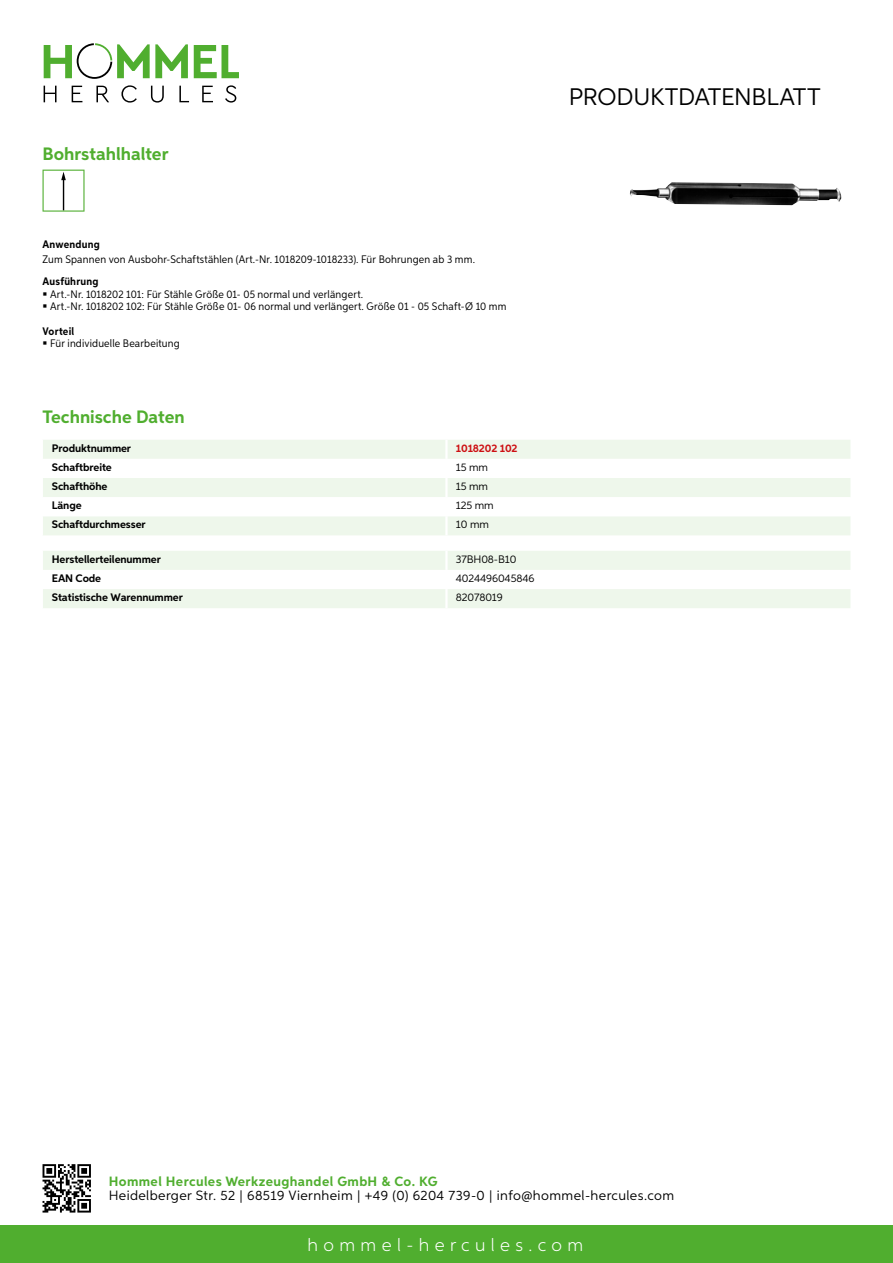
<style>
.page{position:relative;width:893px;height:1263px;background:#fff}
.page>*{position:absolute;margin:0;border:0;box-sizing:border-box;transform-origin:0 0}
.t1{font:24px "Aspira";letter-spacing:-.01em;color:#000}
.t2{font:700 18px "Aspira";color:#50ae2f}
.t3{font:300 18px "Aspira";letter-spacing:.3em;color:#fff}
.t4{font:13.5px "Aspira";letter-spacing:.03em;color:#000}
.t5{font:700 13.5px "Aspira";letter-spacing:.03em;color:#50ae2f}
.t6{font:10.95px/12.8px "Aspira Nar";letter-spacing:.015em;color:#000}
.t7{font:700 10.95px "Aspira";letter-spacing:-.01em;color:#000}
.t8{font:10.95px "Aspira";letter-spacing:-.01em;color:#000}
.t9{font:700 10.95px "Aspira Nar";letter-spacing:.02em;color:#000}
.t10{font:700 10.95px "Aspira";letter-spacing:-.01em;color:#cd1013}
</style>
<div class="page">
<div style="left:0;top:1226px;width:893px;height:37px;background:#50ae2f"></div>
<svg style="left:43px;top:1164px;width:48px;height:48px"></svg>
<svg style="left:194px;top:45px;width:45px;height:33px"></svg>
<svg style="left:44px;top:43px;width:144px;height:36px"></svg>
<svg style="left:44px;top:86px;width:13px;height:16px"></svg>
<svg style="left:72px;top:86px;width:10px;height:16px"></svg>
<svg style="left:96px;top:86px;width:13px;height:16px"></svg>
<svg style="left:121px;top:85px;width:16px;height:18px"></svg>
<svg style="left:151px;top:86px;width:13px;height:17px"></svg>
<svg style="left:179px;top:86px;width:10px;height:16px"></svg>
<svg style="left:202px;top:86px;width:11px;height:16px"></svg>
<svg style="left:225px;top:85px;width:11px;height:18px"></svg>
<div style="left:43px;top:440px;width:807px;height:95px;background:#eef7eb"></div>
<svg style="left:43px;top:459px;width:807px;height:57px"></svg>
<hr style="left:445px;top:440px;width:3px;height:19px;background:#fff">
<hr style="left:445px;top:459px;width:3px;height:19px;background:#fff">
<hr style="left:445px;top:478px;width:3px;height:19px;background:#fff">
<hr style="left:445px;top:497px;width:3px;height:19px;background:#fff">
<hr style="left:445px;top:516px;width:3px;height:19px;background:#fff">
<svg style="left:43px;top:551px;width:807px;height:57px"></svg>
<hr style="left:445px;top:589px;width:3px;height:19px;background:#fff">
<svg style="left:43px;top:170px;width:42px;height:42px"></svg>
<img style="left:630px;top:182px;width:211px;height:23px">
<h2 class="t2" style="left:43px;top:142px;width:128px">Bohrstahlhalter</h2>
<p class="t9" style="left:43px;top:237px;width:59px">Anwendung</p>
<p class="t6" style="left:43px;top:252px;width:434px">Zum Spannen von Ausbohr-Schaftstählen (Art.-Nr. 1018209-1018233). Für Bohrungen ab 3 mm.</p>
<p class="t9" style="left:43px;top:274px;width:58px">Ausführung</p>
<p class="t6" style="left:50px;top:287px;width:458px">Art.-Nr. 1018202 101: Für Stähle Größe 01- 05 normal und verlängert.<br>Art.-Nr. 1018202 102: Für Stähle Größe 01- 06 normal und verlängert. Größe 01 - 05 Schaft-Ø 10 mm</p>
<p class="t9" style="left:43px;top:324px;width:33px">Vorteil</p>
<p class="t6" style="left:50px;top:337px;width:131px">Für individuelle Bearbeitung</p>
<h2 class="t2" style="left:43px;top:405px;width:144px">Technische Daten</h2>
<p class="t7" style="left:52px;top:441px;width:81px">Produktnummer</p>
<p class="t10" style="left:456px;top:441px;width:63px">1018202 102</p>
<p class="t7" style="left:52px;top:460px;width:61px">Schaftbreite</p>
<p class="t8" style="left:456px;top:460px;width:34px">15 mm</p>
<p class="t7" style="left:52px;top:479px;width:57px">Schafthöhe</p>
<p class="t8" style="left:456px;top:479px;width:34px">15 mm</p>
<p class="t7" style="left:52px;top:498px;width:31px">Länge</p>
<p class="t8" style="left:456px;top:499px;width:39px">125 mm</p>
<p class="t7" style="left:52px;top:518px;width:95px">Schaftdurchmesser</p>
<p class="t8" style="left:456px;top:518px;width:35px">10 mm</p>
<p class="t7" style="left:52px;top:552px;width:111px">Herstellerteilenummer</p>
<p class="t8" style="left:456px;top:552px;width:62px">37BH08-B10</p>
<p class="t7" style="left:52px;top:571px;width:51px">EAN Code</p>
<p class="t8" style="left:456px;top:571px;width:80px">4024496045846</p>
<p class="t7" style="left:52px;top:590px;width:132px">Statistische Warennummer</p>
<p class="t8" style="left:456px;top:590px;width:48px">82078019</p>
<h1 class="t1" style="left:569px;top:82px;width:253px">Produktdatenblatt</h1>
<p class="t5" style="left:109px;top:1172px;width:330px">Hommel Hercules Werkzeughandel GmbH &amp; Co. KG</p>
<p class="t4" style="left:109px;top:1187px;width:567px">Heidelberger Str. 52 | 68519 Viernheim | +49 (0) 6204 739-0 | info@hommel-hercules.com</p>
<h2 class="t3" style="left:307px;top:1234px;width:277px">hommel-hercules.com</h2>
</div>
